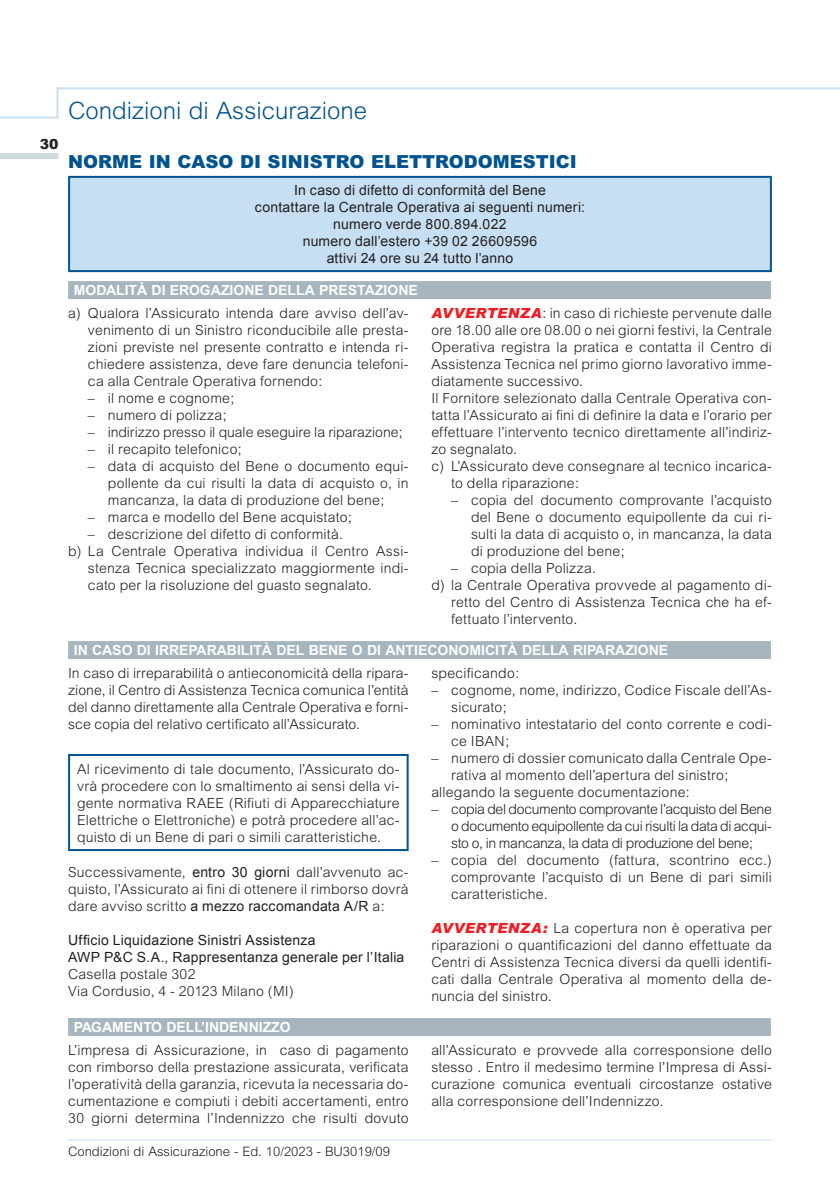
<style>
.page{position:relative;width:840px;height:1191px;background:#fff}
.page>*{position:absolute;margin:0;border:0;box-sizing:border-box;transform-origin:0 0}
.t1{font:300 24px "Arial";color:#01538f}
._08_SOTTOTITOLO_BLU{font:900 18px "Arial";color:#01538f}
._01_TXT{font:300 14px/17px "Arial";letter-spacing:.015em;color:#231f20;text-align:justify}
._05_TXT_RIENTRO{font:300 14px/17px "Arial";letter-spacing:.015em;color:#231f20;text-align:justify}
._10_TXT_DOPPIO_RIENT{font:300 14px/17px "Arial";letter-spacing:.015em;color:#231f20;text-align:justify}
._01_TXT-2{font:14px "Arial";letter-spacing:.015em;color:#231f20}
._04_TITOLO_BOX_GRIGI{font:700 14px "Arial";color:#fff}
._10_TXT_DOPPIO_RIENT-2{font:300 14px "Arial";letter-spacing:-.005em;color:#231f20}
.t2{font:900 14px "Arial";color:#231f20}
.t3{font:300 13px "Arial";color:#231f20}
.s1{font-weight:900;font-style:italic;color:#ee1d23}
.s2{font-weight:400}
</style>
<div class="page">
<div style="left:0;top:153px;width:58px;height:6px;background:#cfd8dd"></div>
<hr style="left:68px;top:1139px;width:703px;height:1px;background:#c7dff2">
<svg style="left:0;top:87px;width:839px;height:32px"></svg>
<div style="left:69px;top:177px;width:701px;height:94px;background:#c7dff2"></div>
<hr style="left:68px;top:176px;width:703px;height:2px;background:#01538f">
<hr style="left:68px;top:178px;width:2px;height:92px;background:#01538f">
<hr style="left:769px;top:178px;width:2px;height:92px;background:#01538f">
<hr style="left:68px;top:270px;width:703px;height:2px;background:#01538f">
<div style="left:68px;top:281px;width:702px;height:18px;background:#a7b6be"></div>
<div style="left:68px;top:641px;width:702px;height:18px;background:#a7b6be"></div>
<hr style="left:68px;top:754px;width:340px;height:2px;background:#01538f">
<hr style="left:68px;top:756px;width:2px;height:93px;background:#01538f">
<hr style="left:406px;top:756px;width:2px;height:93px;background:#01538f">
<hr style="left:68px;top:849px;width:340px;height:2px;background:#01538f">
<div style="left:68px;top:1018px;width:702px;height:18px;background:#a7b6be"></div>
<p class="t2" style="left:40px;top:135px;width:20px">30</p>
<h1 class="t1" style="left:68px;top:96px;width:300px">Condizioni di Assicurazione</h1>
<p class="_08_SOTTOTITOLO_BLU" style="left:68px;top:150px;width:510px">NORME IN CASO DI SINISTRO ELETTRODOMESTICI</p>
<p class="_01_TXT-2" style="left:294px;top:181px;width:253px">In caso di difetto di conformità del Bene</p>
<p class="_01_TXT-2" style="left:255px;top:198px;width:331px">contattare la Centrale Operativa ai seguenti numeri:</p>
<p class="_01_TXT-2" style="left:333px;top:215px;width:175px">numero verde 800.894.022</p>
<p class="_01_TXT-2" style="left:302px;top:232px;width:236px">numero dall’estero +39 02 26609596</p>
<p class="_01_TXT-2" style="left:326px;top:249px;width:188px">attivi 24 ore su 24 tutto l’anno</p>
<p class="_04_TITOLO_BOX_GRIGI" style="left:74px;top:282px;width:345px">MODALITÀ DI EROGAZIONE DELLA PRESTAZIONE</p>
<p class="_05_TXT_RIENTRO" style="left:88px;top:304px;width:322px;text-indent:-20px">a) Qualora l’Assicurato intenda dare avviso dell’av&shy;venimento di un Sinistro riconducibile alle presta&shy;zioni previste nel presente contratto e intenda ri&shy;chiedere assistenza, deve fare denuncia telefoni&shy;ca alla Centrale Operativa fornendo:</p>
<p class="_10_TXT_DOPPIO_RIENT" style="left:88px;top:389px;width:148px">– il nome e cognome;</p>
<p class="_10_TXT_DOPPIO_RIENT" style="left:88px;top:406px;width:140px">– numero di polizza;</p>
<p class="_10_TXT_DOPPIO_RIENT-2" style="left:88px;top:424px;width:316px">– indirizzo presso il quale eseguire la riparazione;</p>
<p class="_10_TXT_DOPPIO_RIENT" style="left:88px;top:440px;width:155px">– il recapito telefonico;</p>
<p class="_10_TXT_DOPPIO_RIENT" style="left:108px;top:457px;width:302px;text-indent:-20px">– data di acquisto del Bene o documento equi&shy;pollente da cui risulti la data di acquisto o, in mancanza, la data di produzione del bene;</p>
<p class="_10_TXT_DOPPIO_RIENT" style="left:88px;top:508px;width:265px">– marca e modello del Bene acquistato;</p>
<p class="_10_TXT_DOPPIO_RIENT" style="left:88px;top:525px;width:256px">– descrizione del difetto di conformità.</p>
<p class="_05_TXT_RIENTRO" style="left:88px;top:542px;width:322px;text-indent:-20px">b) La Centrale Operativa individua il Centro Assi&shy;stenza Tecnica specializzato maggiormente indi&shy;cato per la risoluzione del guasto segnalato.</p>
<p class="_01_TXT" style="left:431px;top:304px;width:342px"><span class="s1">AVVERTENZA</span>: in caso di richieste pervenute dalle ore 18.00 alle ore 08.00 o nei giorni festivi, la Centrale Operativa registra la pratica e contatta il Centro di Assistenza Tecnica nel primo giorno lavorativo imme&shy;diatamente successivo.</p>
<p class="_01_TXT" style="left:431px;top:389px;width:342px">Il Fornitore selezionato dalla Centrale Operativa con&shy;tatta l’Assicurato ai fini di definire la data e l’orario per effettuare l’intervento tecnico direttamente all’indiriz&shy;zo segnalato.</p>
<p class="_05_TXT_RIENTRO" style="left:451px;top:457px;width:322px;text-indent:-20px">c) L’Assicurato deve consegnare al tecnico incarica&shy;to della riparazione:</p>
<p class="_10_TXT_DOPPIO_RIENT" style="left:471px;top:491px;width:302px;text-indent:-20px">– copia del documento comprovante l’acquisto del Bene o documento equipollente da cui ri&shy;sulti la data di acquisto o, in mancanza, la data di produzione del bene;</p>
<p class="_10_TXT_DOPPIO_RIENT" style="left:451px;top:559px;width:146px">– copia della Polizza.</p>
<p class="_05_TXT_RIENTRO" style="left:451px;top:576px;width:322px;text-indent:-20px">d) la Centrale Operativa provvede al pagamento di&shy;retto del Centro di Assistenza Tecnica che ha ef&shy;fettuato l’intervento.</p>
<p class="_04_TITOLO_BOX_GRIGI" style="left:74px;top:642px;width:595px">IN CASO DI IRREPARABILITÀ DEL BENE O DI ANTIECONOMICITÀ DELLA RIPARAZIONE</p>
<p class="_01_TXT" style="left:68px;top:664px;width:342px">In caso di irreparabilità o antieconomicità della ripara&shy;zione, il Centro di Assistenza Tecnica comunica l’entità del danno direttamente alla Centrale Operativa e forni&shy;sce copia del relativo certificato all’Assicurato.</p>
<p class="_01_TXT" style="left:77px;top:760px;width:324px">Al ricevimento di tale documento, l’Assicurato do&shy;vrà procedere con lo smaltimento ai sensi della vi&shy;gente normativa RAEE (Rifiuti di Apparecchiature Elettriche o Elettroniche) e potrà procedere all’ac&shy;quisto di un Bene di pari o simili caratteristiche.</p>
<p class="_01_TXT" style="left:68px;top:863px;width:342px">Successivamente, <span class="s2">entro 30 giorni</span> dall’avvenuto ac&shy;quisto, l’Assicurato ai fini di ottenere il rimborso dovrà dare avviso scritto <span class="s2">a mezzo raccomandata A/R</span> a:</p>
<p class="_01_TXT-2" style="left:68px;top:931px;width:249px">Ufficio Liquidazione Sinistri Assistenza</p>
<p class="_01_TXT-2" style="left:68px;top:948px;width:337px">AWP P&amp;C S.A., Rappresentanza generale per l’Italia</p>
<p class="_01_TXT" style="left:68px;top:965px;width:129px">Casella postale 302</p>
<p class="_01_TXT" style="left:68px;top:982px;width:227px">Via Cordusio, 4 - 20123 Milano (MI)</p>
<p class="_01_TXT" style="left:431px;top:664px;width:89px">specificando:</p>
<p class="_05_TXT_RIENTRO" style="left:451px;top:681px;width:322px;text-indent:-20px">– cognome, nome, indirizzo, Codice Fiscale dell’As&shy;sicurato;</p>
<p class="_05_TXT_RIENTRO" style="left:451px;top:715px;width:322px;text-indent:-20px">– nominativo intestatario del conto corrente e codi&shy;ce IBAN;</p>
<p class="_05_TXT_RIENTRO" style="left:451px;top:749px;width:322px;text-indent:-20px">– numero di dossier comunicato dalla Centrale Ope&shy;rativa al momento dell’apertura del sinistro;</p>
<p class="_01_TXT" style="left:431px;top:783px;width:260px">allegando la seguente documentazione:</p>
<p class="_05_TXT_RIENTRO" style="left:451px;top:800px;width:322px;text-indent:-20px">– copia del documento comprovante l’acquisto del Bene o documento equipollente da cui risulti la data di acqui&shy;sto o, in mancanza, la data di produzione del bene;</p>
<p class="_05_TXT_RIENTRO" style="left:451px;top:851px;width:322px;text-indent:-20px">– copia del documento (fattura, scontrino ecc.) comprovante l’acquisto di un Bene di pari simili caratteristiche.</p>
<p class="_01_TXT" style="left:431px;top:919px;width:342px"><span class="s1">AVVERTENZA:</span> La copertura non è operativa per riparazioni o quantificazioni del danno effettuate da Centri di Assistenza Tecnica diversi da quelli identifi&shy;cati dalla Centrale Operativa al momento della de&shy;nuncia del sinistro.</p>
<p class="_04_TITOLO_BOX_GRIGI" style="left:74px;top:1019px;width:218px">PAGAMENTO DELL’INDENNIZZO</p>
<p class="_01_TXT" style="left:68px;top:1041px;width:342px">L’impresa di Assicurazione, in caso di pagamento con rimborso della prestazione assicurata, verificata l’operatività della garanzia, ricevuta la necessaria do&shy;cumentazione e compiuti i debiti accertamenti, entro 30 giorni determina l’Indennizzo che risulti dovuto</p>
<p class="_01_TXT" style="left:431px;top:1041px;width:342px">all’Assicurato e provvede alla corresponsione dello stesso . Entro il medesimo termine l’Impresa di Assi&shy;curazione comunica eventuali circostanze ostative alla corresponsione dell’Indennizzo.</p>
<p class="t3" style="left:68px;top:1144px;width:323px">Condizioni di Assicurazione - Ed. 10/2023 - BU3019/09</p>
</div>
